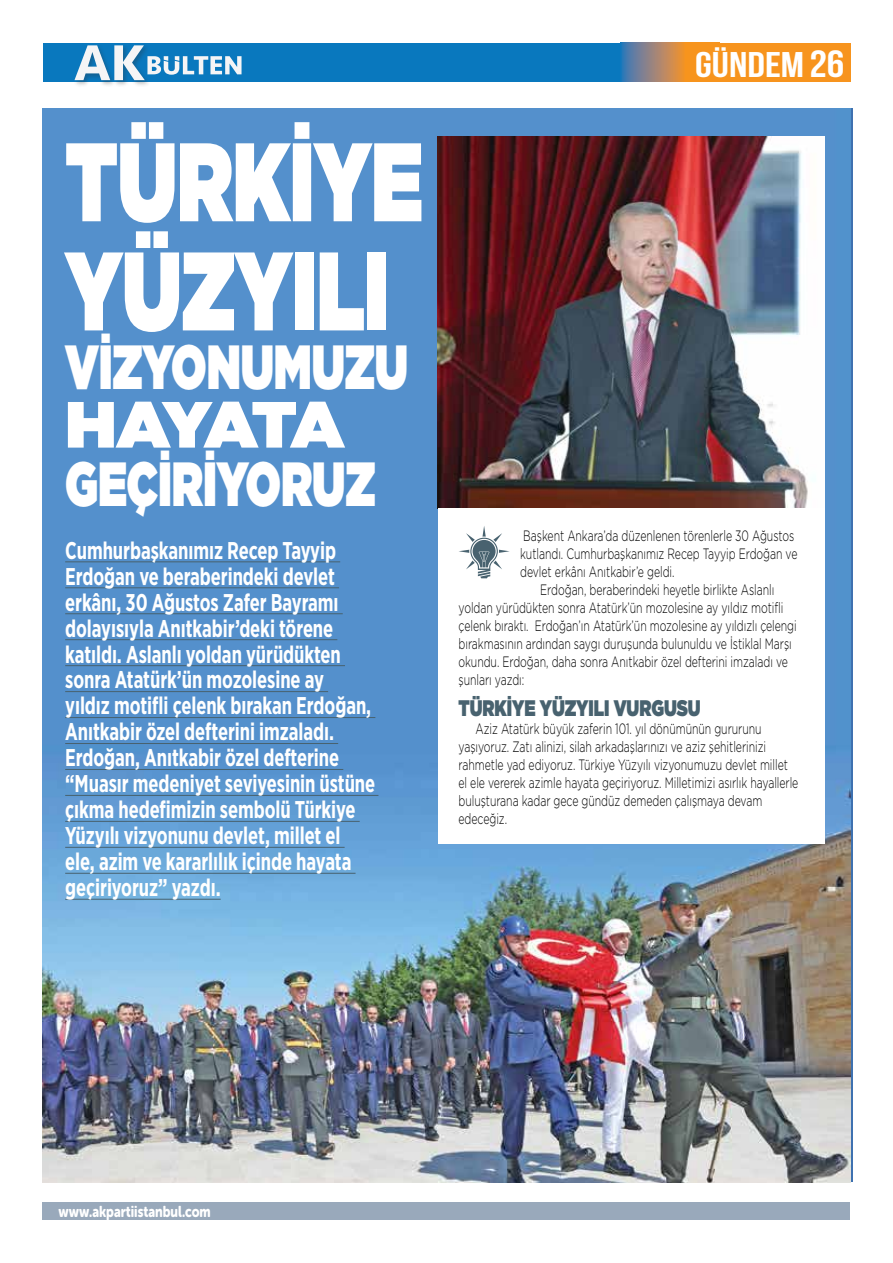
<style>
.page{position:relative;width:893px;height:1263px;background:#fff}
.page>*{position:absolute;margin:0;border:0;box-sizing:border-box;transform-origin:0 0}
.t1{font:900 111.3px/109.2px "Gotham";letter-spacing:-.005em;color:#fff;scale:.7 1}
.t2{font:900 65.1px "Gotham";letter-spacing:-.095em;color:#fff}
.t3{font:900 62.25px "Gotham";letter-spacing:-.005em;color:#fff;scale:.7 1}
.t4{font:700 35.7px "Bebas Neue";color:#fff;scale:1.21 1}
.t5{font:700 24.15px/26px "Gotham Narrow";letter-spacing:-.005em;color:#fff;scale:.78 1}
.t6{font:900 22.5px "Gotham";letter-spacing:-.005em;color:#48626f;scale:.75 1}
.t7{font:15.6px "Museo Sans Rounded 900";color:#fff;scale:.8 1}
.t8{font:300 15px/18px "Gotham";letter-spacing:-.005em;color:#000;scale:.7 1}
.s1{font-size:37.95px}
</style>
<div class="page">
<img style="left:43px;top:108px;width:808px;height:1074px">
<div style="left:43px;top:1203px;width:807px;height:17px;background:#99a9bb"></div>
<div style="left:43px;top:43px;width:806px;height:39px;background:#0978be"></div>
<div style="left:686px;top:43px;width:164px;height:39px;background:#f7941e"></div>
<svg style="left:621px;top:43px;width:65px;height:39px;background:#998477"></svg>
<img style="left:74px;top:80px;width:74px;height:5px">
<svg style="left:74px;top:45px;width:168px;height:35px"></svg>
<img style="left:438px;top:136px;width:387px;height:372px">
<hr style="left:65px;top:561px;width:275px;height:1px;background:#48626f">
<hr style="left:65px;top:587px;width:274px;height:1px;background:#48626f">
<hr style="left:65px;top:613px;width:278px;height:1px;background:#48626f">
<hr style="left:65px;top:639px;width:272px;height:1px;background:#48626f">
<hr style="left:65px;top:665px;width:280px;height:1px;background:#48626f">
<hr style="left:65px;top:691px;width:263px;height:1px;background:#48626f">
<hr style="left:65px;top:717px;width:310px;height:1px;background:#48626f">
<hr style="left:65px;top:743px;width:273px;height:1px;background:#48626f">
<hr style="left:65px;top:769px;width:278px;height:1px;background:#48626f">
<hr style="left:65px;top:795px;width:313px;height:1px;background:#48626f">
<hr style="left:65px;top:821px;width:295px;height:1px;background:#48626f">
<hr style="left:65px;top:847px;width:280px;height:1px;background:#48626f">
<hr style="left:65px;top:873px;width:291px;height:1px;background:#48626f">
<hr style="left:65px;top:899px;width:156px;height:1px;background:#48626f">
<div style="left:438px;top:508px;width:387px;height:336px;background:#fff"></div>
<svg style="left:459px;top:526px;width:51px;height:52px"></svg>
<h1 class="t1" style="left:65px;top:125px;width:513px">TÜRKİYE<br>YÜZYILI</h1>
<h3 class="t3" style="left:65px;top:322px;width:491px">VİZYONUMUZU</h3>
<h2 class="t2" style="left:65px;top:378px;width:281px">HAYATA</h2>
<h3 class="t3" style="left:65px;top:439px;width:445px">GEÇİRİYORUZ</h3>
<p class="t5" style="left:65px;top:537px;width:399px">Cumhurbaşkanımız Recep Tayyip Erdoğan ve beraberindeki devlet erkânı, 30 Ağustos Zafer Bayramı dolayısıyla Anıtkabir’deki törene katıldı. Aslanlı yoldan yürüdükten sonra Atatürk’ün mozolesine ay<br>yıldız motifli çelenk bırakan Erdoğan, Anıtkabir özel defterini imzaladı.<br>Erdoğan, Anıtkabir özel defterine “Muasır medeniyet seviyesinin üstüne çıkma hedefimizin sembolü Türkiye Yüzyılı vizyonunu devlet, millet el ele, azim ve kararlılık içinde hayata geçiriyoruz” yazdı.</p>
<h3 class="t4" style="left:695px;top:45px;width:125px">GÜNDEM<span class="s1">26</span></h3>
<p class="t8" style="left:523px;top:526px;width:389px">Başkent Ankara’da düzenlenen törenlerle 30 Ağustos</p>
<p class="t8" style="left:520px;top:544px;width:398px">kutlandı. Cumhurbaşkanımız Recep Tayyip Erdoğan ve</p>
<p class="t8" style="left:520px;top:562px;width:222px">devlet erkânı Anıtkabir’e geldi.</p>
<p class="t8" style="left:540px;top:580px;width:336px">Erdoğan, beraberindeki heyetle birlikte Aslanlı</p>
<p class="t8" style="left:459px;top:598px;width:466px">yoldan yürüdükten sonra Atatürk’ün mozolesine ay yıldız motifli</p>
<p class="t8" style="left:459px;top:616px;width:485px">çelenk bıraktı. Erdoğan’ın Atatürk’ün mozolesine ay yıldızlı çelengi</p>
<p class="t8" style="left:459px;top:634px;width:478px">bırakmasının ardından saygı duruşunda bulunuldu ve İstiklal Marşı</p>
<p class="t8" style="left:459px;top:652px;width:472px">okundu. Erdoğan, daha sonra Anıtkabir özel defterini imzaladı ve</p>
<p class="t8" style="left:459px;top:670px;width:96px">şunları yazdı:</p>
<h3 class="t6" style="left:459px;top:691px;width:324px">TÜRKİYE YÜZYILI VURGUSU</h3>
<p class="t8" style="left:459px;top:719px;width:487px;text-indent:17px">Aziz Atatürk büyük zaferin 101. yıl dönümünün gururunu yaşıyoruz. Zatı alinizi, silah arkadaşlarınızı ve aziz şehitlerinizi rahmetle yad ediyoruz. Türkiye Yüzyılı vizyonumuzu devlet millet el ele vererek azimle hayata geçiriyoruz. Milletimizi asırlık hayallerle buluşturana kadar gece gündüz demeden çalışmaya devam edeceğiz.</p>
<p class="t7" style="left:59px;top:1202px;width:192px">www.akpartiistanbul.com</p>
</div>
